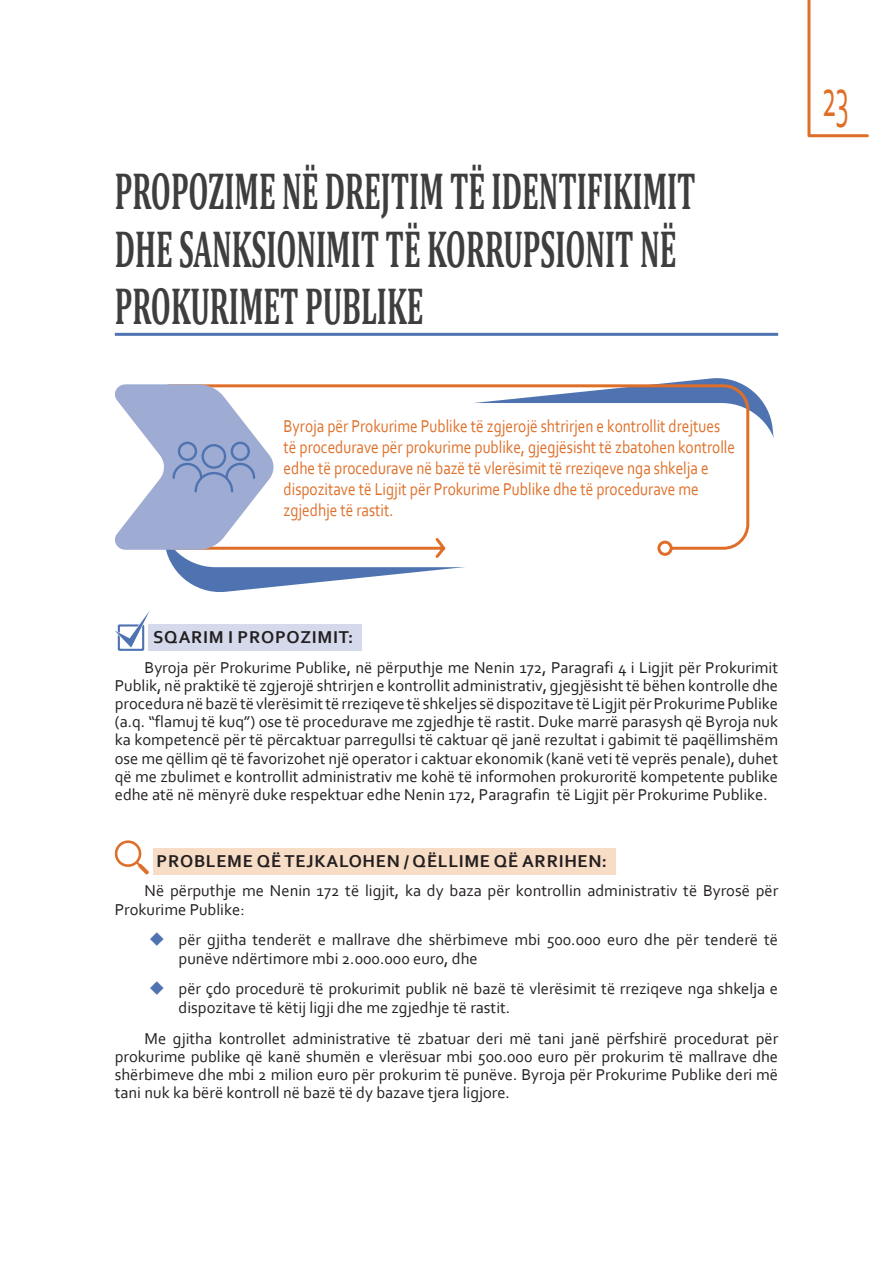
<style>
.page{position:relative;width:893px;height:1263px;background:#fff}
.page>*{position:absolute;margin:0;border:0;box-sizing:border-box;transform-origin:0 0}
.t1{font:57px "Corbel";color:#df6f28;scale:.5 1}
.heading_2{font:700 52.5px/57.8px "Cambria";color:#3e3e3f;scale:.55 1}
.tavela_vnatre{font:18px/21px "Corbel";color:#df6f28;scale:.85 1}
.Nadminuvanje_na_prob{font:700 18px "Corbel";letter-spacing:.04em;color:#231f20}
.Objasnuvanje_na_pred{font:700 18px "Corbel";letter-spacing:.04em;color:#231f20}
.t2{font:16.5px/18.1px "Corbel";color:#231f20}
</style>
<div class="page">
<svg style="left:807px;top:0;width:62px;height:138px"></svg>
<hr style="left:115px;top:333px;width:663px;height:3px;background:#4f73b1">
<div style="left:149px;top:624px;width:213px;height:27px;background:#d4d9eb"></div>
<div style="left:153px;top:848px;width:463px;height:26px;background:#f7dcc6"></div>
<svg style="left:170px;top:378px;width:604px;height:214px"></svg>
<div style="left:159px;top:403px;width:619px;height:164px;background:#fff;border-radius:56px"></div>
<svg style="left:170px;top:383px;width:581px;height:167px"></svg>
<svg style="left:115px;top:384px;width:559px;height:177px"></svg>
<svg style="left:115px;top:611px;width:35px;height:40px"></svg>
<svg style="left:114px;top:840px;width:35px;height:34px"></svg>
<p class="heading_2" style="left:115px;top:160px;width:1058px">PROPOZIME NË DREJTIM TË IDENTIFIKIMIT<br>DHE SANKSIONIMIT TË KORRUPSIONIT NË<br>PROKURIMET PUBLIKE</p>
<p class="tavela_vnatre" style="left:284px;top:415px;width:533px">Byroja për Prokurime Publike të zgjerojë shtrirjen e kontrollit drejtues të procedurave për prokurime publike, gjegjësisht të zbatohen kontrolle edhe të procedurave në bazë të vlerësimit të rreziqeve nga shkelja e dispozitave të Ligjit për Prokurime Publike dhe të procedurave me zgjedhje të rastit.</p>
<p class="Objasnuvanje_na_pred" style="left:153px;top:626px;width:202px">SQARIM I PROPOZIMIT:</p>
<p class="t2" style="left:115px;top:658px;width:665px;text-align:justify;text-indent:30px">Byroja për Prokurime Publike, në përputhje me Nenin 172, Paragrafi 4 i Ligjit për Prokurimit Publik, në praktikë të zgjerojë shtrirjen e kontrollit administrativ, gjegjësisht të bëhen kontrolle dhe procedura në bazë të vlerësimit të rreziqeve të shkeljes së dispozitave të Ligjit për Prokurime Publike (a.q. “flamuj të kuq”) ose të procedurave me zgjedhje të rastit. Duke marrë parasysh që Byroja nuk ka kompetencë për të përcaktuar parregullsi të caktuar që janë rezultat i gabimit të paqëllimshëm ose me qëllim që të favorizohet një operator i caktuar ekonomik (kanë veti të veprës penale), duhet që me zbulimet e kontrollit administrativ me kohë të informohen prokuroritë kompetente publike edhe atë në mënyrë duke respektuar edhe Nenin 172, Paragrafin të Ligjit për Prokurime Publike.</p>
<p class="Nadminuvanje_na_prob" style="left:157px;top:850px;width:452px">PROBLEME QË TEJKALOHEN / QËLLIME QË ARRIHEN:</p>
<p class="t2" style="left:115px;top:881px;width:665px;text-indent:30px">Në përputhje me Nenin 172 të ligjit, ka dy baza për kontrollin administrativ të Byrosë për<br>Prokurime Publike:</p>
<p class="t2" style="left:179px;top:930px;width:601px">për gjitha tenderët e mallrave dhe shërbimeve mbi 500.000 euro dhe për tenderë të punëve ndërtimore mbi 2.000.000 euro, dhe</p>
<p class="t2" style="left:179px;top:979px;width:601px">për çdo procedurë të prokurimit publik në bazë të vlerësimit të rreziqeve nga shkelja e dispozitave të këtij ligji dhe me zgjedhje të rastit.</p>
<p class="t2" style="left:115px;top:1028px;width:665px;text-align:justify;text-indent:30px">Me gjitha kontrollet administrative të zbatuar deri më tani janë përfshirë procedurat për prokurime publike që kanë shumën e vlerësuar mbi 500.000 euro për prokurim të mallrave dhe shërbimeve dhe mbi 2 milion euro për prokurim të punëve. Byroja për Prokurime Publike deri më tani nuk ka bërë kontroll në bazë të dy bazave tjera ligjore.</p>
<h1 class="t1" style="left:822px;top:62px;width:55px">23</h1>
</div>
